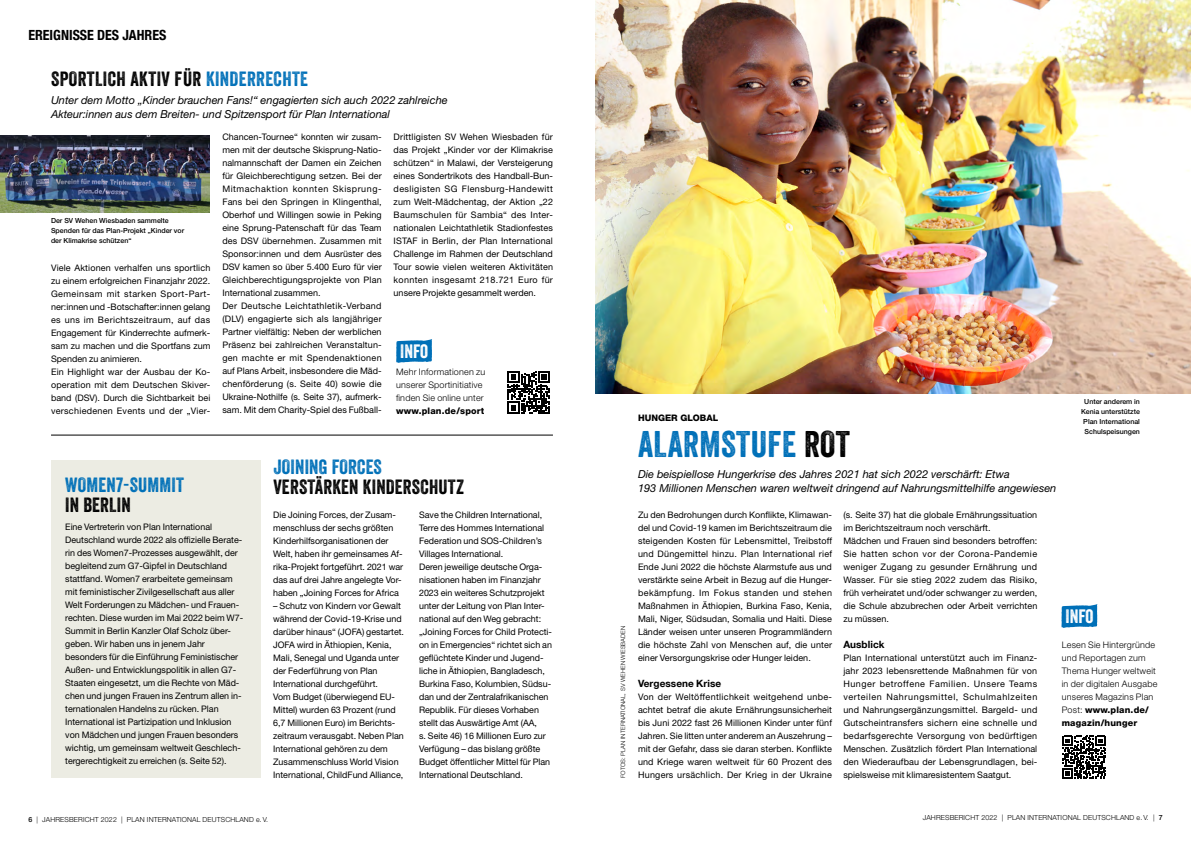
<style>
.page{position:relative;width:1191px;height:842px;background:#fff}
.page>*{position:absolute;margin:0;border:0;box-sizing:border-box;transform-origin:0 0}
.t1{font:36px "Veneer";letter-spacing:.01em;color:#0070b8}
.t2{font:20px "Veneer";letter-spacing:.015em;color:#000}
.t3{font:20px "Veneer";letter-spacing:.01em;color:#0070b8}
.t4{font:18.8px "Veneer";color:#fff}
.t5{font:700 condensed 14px "Helvetica Neue LT Com";color:#000}
.t6{font:italic 11px/14px "Helvetica Neue LT Std";color:#000}
.t7{font:700 10px "Helvetica Neue LT Com";letter-spacing:.005em;color:#000}
.t8{font:9px/13px "Helvetica Neue LT Std";color:#000}
.t9{font:300 9px/13px "Helvetica Neue LT Std";letter-spacing:.02em;color:#000}
.t10{font:800 9px "Helvetica Neue LT Std";letter-spacing:.01em;color:#000}
.t11{font:500 7px/10px "Helvetica Neue LT Std";color:#000}
.t12{font:300 7px "Helvetica Neue LT Std";letter-spacing:.02em;color:#000}
.t13{font:300 6px "Helvetica Neue LT Std";color:#000}
.s1{color:#0070b8}
.s2{color:#000}
.s3{font-weight:800}
.s4{font-weight:500}
</style>
<div class="page">
<svg style="left:396px;top:339px;width:36px;height:24px"></svg>
<svg style="left:507px;top:371px;width:43px;height:42px"></svg>
<svg style="left:1061px;top:604px;width:36px;height:24px"></svg>
<svg style="left:1062px;top:736px;width:44px;height:43px"></svg>
<img style="left:0;top:135px;width:210px;height:77px">
<div style="left:51px;top:460px;width:210px;height:318px;background:#ecece3"></div>
<img style="left:595px;top:0;width:596px;height:394px">
<hr style="left:51px;top:435px;width:502px;height:1px;background:#000">
<h3 class="t5" style="left:28px;top:26px;width:139px">EREIGNISSE DES JAHRES</h3>
<h2 class="t2" style="left:51px;top:66px;width:259px">SPORTLICH AKTIV FÜR <span class="s1">KINDERRECHTE</span></h2>
<p class="t6" style="left:51px;top:93px;width:398px">Unter dem Motto „Kinder brauchen Fans!“ engagierten sich auch 2022 zahlreiche<br>Akteur:innen aus dem Breiten- und Spitzensport für Plan International</p>
<p class="t11" style="left:51px;top:215px;width:135px">Der SV Wehen Wiesbaden sammelte<br>Spenden für das Plan-Projekt „Kinder vor der Klimakrise schützen“</p>
<p class="t8" style="left:51px;top:261px;width:161px">Viele Aktionen verhalfen uns sportlich zu einem erfolgreichen Finanzjahr 2022.<br>Gemeinsam mit starken Sport-Part&shy;ner:innen und -Botschafter:innen gelang es uns im Berichtszeitraum, auf das Engagement für Kinderrechte aufmerk&shy;sam zu machen und die Sportfans zum Spenden zu animieren.<br>Ein Highlight war der Ausbau der Ko&shy;operation mit dem Deutschen Skiver&shy;band (DSV). Durch die Sichtbarkeit bei verschiedenen Events und der „Vier-</p>
<p class="t8" style="left:222px;top:131px;width:161px">Chancen-Tournee“ konnten wir zusam&shy;men mit der deutsche Skisprung-Natio&shy;nalmannschaft der Damen ein Zeichen für Gleichberechtigung setzen. Bei der Mitmachaktion konnten Skisprung-Fans bei den Springen in Klingenthal, Oberhof und Willingen sowie in Peking eine Sprung-Patenschaft für das Team des DSV übernehmen. Zusammen mit Sponsor:innen und dem Ausrüster des DSV kamen so über 5.400 Euro für vier Gleichberechtigungsprojekte von Plan International zusammen.<br>Der Deutsche Leichtathletik-Verband (DLV) engagierte sich als langjähriger Partner vielfältig: Neben der werblichen Präsenz bei zahlreichen Veranstaltun&shy;gen machte er mit Spendenaktionen auf Plans Arbeit, insbesondere die Mäd&shy;chenförderung (s. Seite 40) sowie die Ukraine-Nothilfe (s. Seite 37), aufmerk&shy;sam. Mit dem Charity-Spiel des Fußball-</p>
<p class="t8" style="left:394px;top:131px;width:161px;text-align:justify">Drittligisten SV Wehen Wiesbaden für das Projekt „Kinder vor der Klimakrise schützen“ in Malawi, der Versteigerung eines Sondertrikots des Handball-Bun&shy;desligisten SG Flensburg-Handewitt zum Welt-Mädchentag, der Aktion „22<br>Baumschulen für Sambia“ des Inter&shy;nationalen Leichtathletik Stadionfestes ISTAF in Berlin, der Plan International Challenge im Rahmen der Deutschland Tour sowie vielen weiteren Aktivitäten konnten insgesamt 218.721 Euro für unsere Projekte gesammelt werden.</p>
<h3 class="t4" style="left:400px;top:339px;width:29px">INFO</h3>
<p class="t9" style="left:396px;top:365px;width:91px">Mehr Informationen zu unserer Sportinitiative finden Sie online unter</p>
<p class="t10" style="left:396px;top:405px;width:90px">www.plan.de/sport</p>
<h2 class="t3" style="left:65px;top:472px;width:120px">WOMEN7-SUMMIT</h2>
<h2 class="t2" style="left:65px;top:492px;width:67px">IN BERLIN</h2>
<p class="t8" style="left:65px;top:520px;width:179px">Eine Vertreterin von Plan International Deutschland wurde 2022 als offizielle Berate&shy;rin des Women7-Prozesses ausgewählt, der begleitend zum G7-Gipfel in Deutschland stattfand. Women7 erarbeitete gemeinsam mit feministischer Zivilgesellschaft aus aller Welt Forderungen zu Mädchen- und Frauen&shy;rechten. Diese wurden im Mai 2022 beim W7- Summit in Berlin Kanzler Olaf Scholz über&shy;geben. Wir haben uns in jenem Jahr besonders für die Einführung Feministischer Außen- und Entwicklungspolitik in allen G7- Staaten eingesetzt, um die Rechte von Mäd&shy;chen und jungen Frauen ins Zentrum allen in&shy;ternationalen Handelns zu rücken. Plan International ist Partizipation und Inklusion von Mädchen und jungen Frauen besonders wichtig, um gemeinsam weltweit Geschlech&shy;tergerechtigkeit zu erreichen (s. Seite 52).</p>
<h2 class="t3" style="left:273px;top:455px;width:110px">JOINING FORCES</h2>
<h2 class="t2" style="left:273px;top:475px;width:192px">VERSTÄRKEN KINDERSCHUTZ</h2>
<p class="t8" style="left:273px;top:508px;width:132px">Die Joining Forces, der Zusam&shy;menschluss der sechs größten<br>Kinderhilfsorganisationen der<br>Welt, haben ihr gemeinsames Af&shy;rika-Projekt fortgeführt. 2021 war das auf drei Jahre angelegte Vor&shy;haben „Joining Forces for Africa</p>
<p class="t8" style="left:273px;top:599px;width:132px">– Schutz von Kindern vor Gewalt während der Covid-19-Krise und darüber hinaus“ (JOFA) gestartet.<br>JOFA wird in Äthiopien, Kenia,<br>Mali, Senegal und Uganda unter der Federführung von Plan<br>International durchgeführt.<br>Vom Budget (überwiegend EU-<br>Mittel) wurden 63 Prozent (rund<br>6,7 Millionen Euro) im Berichts&shy;zeitraum verausgabt. Neben Plan<br>International gehören zu dem<br>Zusammenschluss World Vision<br>International, ChildFund Alliance,</p>
<p class="t8" style="left:419px;top:508px;width:134px">Save the Children International,<br>Terre des Hommes International<br>Federation und SOS-Children’s<br>Villages International.<br>Deren jeweilige deutsche Orga&shy;nisationen haben im Finanzjahr<br>2023 ein weiteres Schutzprojekt unter der Leitung von Plan Inter&shy;national auf den Weg gebracht: „Joining Forces for Child Protecti&shy;on in Emergencies“ richtet sich an geflüchtete Kinder und Jugend&shy;liche in Äthiopien, Bangladesch,<br>Burkina Faso, Kolumbien, Südsu&shy;dan und der Zentralafrikanischen<br>Republik. Für dieses Vorhaben stellt das Auswärtige Amt (AA,<br>s. Seite 46) 16 Millionen Euro zur<br>Verfügung – das bislang größte<br>Budget öffentlicher Mittel für Plan<br>International Deutschland.</p>
<p class="t13" style="left:619px;top:778px;width:154px;rotate:-90deg">FOTOS: PLAN INTERNATIONAL, SV WEHEN WIESBADEN</p>
<p class="t10" style="left:638px;top:412px;width:82px">HUNGER GLOBAL</p>
<h1 class="t1" style="left:638px;top:422px;width:213px">ALARMSTUFE <span class="s2">ROT</span></h1>
<p class="t6" style="left:638px;top:466px;width:420px">Die beispiellose Hungerkrise des Jahres 2021 hat sich 2022 verschärft: Etwa<br>193 Millionen Menschen waren weltweit dringend auf Nahrungsmittelhilfe angewiesen</p>
<p class="t11" style="left:1081px;top:397px;width:60px;text-align:center">Unter anderem in<br>Kenia unterstützte<br>Plan International<br>Schulspeisungen</p>
<p class="t8" style="left:638px;top:508px;width:196px;text-align:justify">Zu den Bedrohungen durch Konflikte, Klimawan&shy;del und Covid-19 kamen im Berichtszeitraum die steigenden Kosten für Lebensmittel, Treibstoff und Düngemittel hinzu. Plan International rief Ende Juni 2022 die höchste Alarmstufe aus und verstärkte seine Arbeit in Bezug auf die Hunger&shy;bekämpfung. Im Fokus standen und stehen Maßnahmen in Äthiopien, Burkina Faso, Kenia, Mali, Niger, Südsudan, Somalia und Haiti. Diese Länder weisen unter unseren Programmländern die höchste Zahl von Menschen auf, die unter einer Versorgungskrise oder Hunger leiden.</p>
<p class="t7" style="left:638px;top:677px;width:85px">Vergessene Krise</p>
<p class="t8" style="left:638px;top:690px;width:195px;text-align:justify">Von der Weltöffentlichkeit weitgehend unbe&shy;achtet betraf die akute Ernährungsunsicherheit bis Juni 2022 fast 26 Millionen Kinder unter fünf Jahren. Sie litten unter anderem an Auszehrung – mit der Gefahr, dass sie daran sterben. Konflikte und Kriege waren weltweit für 60 Prozent des Hungers ursächlich. Der Krieg in der Ukraine</p>
<p class="t8" style="left:843px;top:508px;width:196px">(s. Seite 37) hat die globale Ernährungssituation im Berichtszeitraum noch verschärft.<br>Mädchen und Frauen sind besonders betroffen:<br>Sie hatten schon vor der Corona-Pandemie weniger Zugang zu gesunder Ernährung und Wasser. Für sie stieg 2022 zudem das Risiko, früh verheiratet und/oder schwanger zu werden, die Schule abzubrechen oder Arbeit verrichten zu müssen.</p>
<p class="t7" style="left:843px;top:638px;width:43px">Ausblick</p>
<p class="t8" style="left:843px;top:651px;width:195px;text-align:justify">Plan International unterstützt auch im Finanz&shy;jahr 2023 lebensrettende Maßnahmen für von Hunger betroffene Familien. Unsere Teams verteilen Nahrungsmittel, Schulmahlzeiten und Nahrungsergänzungsmittel. Bargeld- und Gutscheintransfers sichern eine schnelle und bedarfsgerechte Versorgung von bedürftigen Menschen. Zusätzlich fördert Plan International den Wiederaufbau der Lebensgrundlagen, bei&shy;spielsweise mit klimaresistentem Saatgut.</p>
<h3 class="t4" style="left:1065px;top:604px;width:29px">INFO</h3>
<p class="t9" style="left:1061px;top:638px;width:97px">Lesen Sie Hintergründe und Reportagen zum<br>Thema Hunger weltweit in der digitalen Ausgabe unseres Magazins Plan<br>Post: <span class="s3">www.plan.de/ magazin/hunger</span></p>
<p class="t12" style="left:28px;top:815px;width:241px"><span class="s4">6</span> | JAHRESBERICHT 2022 | PLAN INTERNATIONAL DEUTSCHLAND e. V.</p>
<p class="t12" style="left:922px;top:813px;width:241px">JAHRESBERICHT 2022 | PLAN INTERNATIONAL DEUTSCHLAND e. V. | <span class="s4">7</span></p>
</div>
